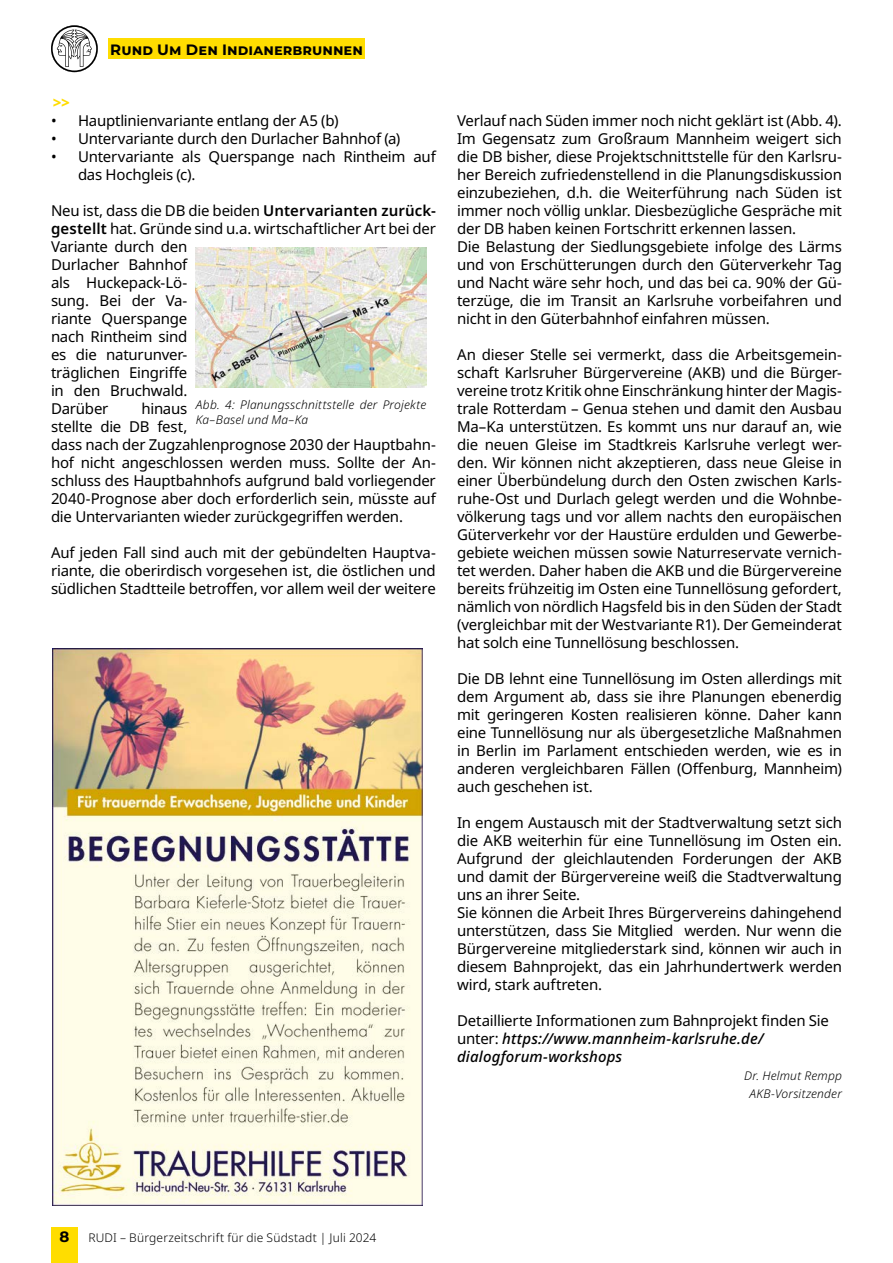
<style>
.page{position:relative;width:893px;height:1263px;background:#fff}
.page>*{position:absolute;margin:0;border:0;box-sizing:border-box;transform-origin:0 0}
.t1{font:15px/18px "Noto Sans";letter-spacing:-.015em;color:#000}
.t2{font:italic 500 15px/18px "Noto Sans";letter-spacing:.005em;color:#000}
.t3{font:700 15px "Montserrat";letter-spacing:.005em;color:#000}
.t4{font:italic 800 15px "Noto Sans";color:#fd0}
.t5{font:italic 300 12px/18px "Noto Sans";letter-spacing:.015em;color:#000;text-align:center}
.t6{font:300 12px "Noto Sans";letter-spacing:.015em;color:#000}
.s1{font-weight:600}
.s2{font-weight:400;font-style:normal}
</style>
<div class="page">
<div style="left:108px;top:38px;width:257px;height:21px;background:#fd0"></div>
<svg style="left:51px;top:25px;width:47px;height:47px"></svg>
<div style="left:51px;top:1228px;width:27px;height:35px;background:#fd0"></div>
<img style="left:196px;top:247px;width:230px;height:141px">
<img style="left:52px;top:648px;width:370px;height:557px">
<p class="t4" style="left:53px;top:92px;width:18px">&gt;&gt;</p>
<p class="t3" style="left:110px;top:39px;width:254px">Rund Um Den Indianerbrunnen</p>
<p class="t1" style="left:51px;top:112px;width:289px">• Hauptlinienvariante entlang der A5 (b)</p>
<p class="t1" style="left:51px;top:130px;width:351px">• Untervariante durch den Durlacher Bahnhof (a)</p>
<p class="t1" style="left:78px;top:148px;width:359px;text-indent:-27px">• Untervariante als Querspange nach Rintheim auf das Hochgleis (c).</p>
<p class="t1" style="left:51px;top:202px;width:386px">Neu ist, dass die DB die beiden <span class="s1">Untervarianten zurück&shy;gestellt</span> hat. Gründe sind u.a. wirtschaftlicher Art bei der<br>Variante durch den<br>Durlacher Bahnhof<br>als Huckepack-Lö-<br>sung. Bei der Va-<br>riante Querspange<br>nach Rintheim sind<br>es die naturunver-<br>träglichen Eingriffe<br>in den Bruchwald.<br>Darüber</p>
<p class="t5" style="left:196px;top:398px;width:232px;line-height:14.4px;text-align:left">Abb. 4: Planungsschnittstelle der Projekte<br>Ka–Basel und Ma–Ka</p>
<p class="t1" style="left:51px;top:400px;width:386px;text-indent:90px">hinaus<br>stellte die DB fest,<br>dass nach der Zugzahlenprognose 2030 der Hauptbahn&shy;hof nicht angeschlossen werden muss. Sollte der An&shy;schluss des Hauptbahnhofs aufgrund bald vorliegender 2040-Prognose aber doch erforderlich sein, müsste auf die Untervarianten wieder zurückgegriffen werden.</p>
<p class="t1" style="left:51px;top:544px;width:386px;text-align:justify">Auf jeden Fall sind auch mit der gebündelten Hauptva&shy;riante, die oberirdisch vorgesehen ist, die östlichen und südlichen Stadtteile betroffen, vor allem weil der weitere</p>
<p class="t1" style="left:457px;top:112px;width:386px">Verlauf nach Süden immer noch nicht geklärt ist (Abb. 4).<br>Im Gegensatz zum Großraum Mannheim weigert sich die DB bisher, diese Projektschnittstelle für den Karlsru&shy;her Bereich zufriedenstellend in die Planungsdiskussion einzubeziehen, d.h. die Weiterführung nach Süden ist immer noch völlig unklar. Diesbezügliche Gespräche mit der DB haben keinen Fortschritt erkennen lassen.<br>Die Belastung der Siedlungsgebiete infolge des Lärms und von Erschütterungen durch den Güterverkehr Tag und Nacht wäre sehr hoch, und das bei ca. 90% der Gü&shy;terzüge, die im Transit an Karlsruhe vorbeifahren und nicht in den Güterbahnhof einfahren müssen.</p>
<p class="t1" style="left:457px;top:346px;width:386px;text-align:justify">An dieser Stelle sei vermerkt, dass die Arbeitsgemein&shy;schaft Karlsruher Bürgervereine (AKB) und die Bürger&shy;vereine trotz Kritik ohne Einschränkung hinter der Magis&shy;trale Rotterdam – Genua stehen und damit den Ausbau Ma–Ka unterstützen. Es kommt uns nur darauf an, wie die neuen Gleise im Stadtkreis Karlsruhe verlegt wer&shy;den. Wir können nicht akzeptieren, dass neue Gleise in einer Überbündelung durch den Osten zwischen Karls&shy;ruhe-Ost und Durlach gelegt werden und die Wohnbe&shy;völkerung tags und vor allem nachts den europäischen Güterverkehr vor der Haustüre erdulden und Gewerbe&shy;gebiete weichen müssen sowie Naturreservate vernich&shy;tet werden. Daher haben die AKB und die Bürgervereine bereits frühzeitig im Osten eine Tunnellösung gefordert, nämlich von nördlich Hagsfeld bis in den Süden der Stadt (vergleichbar mit der Westvariante R1). Der Gemeinderat hat solch eine Tunnellösung beschlossen.</p>
<p class="t1" style="left:457px;top:670px;width:386px;text-align:justify">Die DB lehnt eine Tunnellösung im Osten allerdings mit dem Argument ab, dass sie ihre Planungen ebenerdig mit geringeren Kosten realisieren könne. Daher kann eine Tunnellösung nur als übergesetzliche Maßnahmen in Berlin im Parlament entschieden werden, wie es in anderen vergleichbaren Fällen (Offenburg, Mannheim) auch geschehen ist.</p>
<p class="t1" style="left:457px;top:814px;width:386px">In engem Austausch mit der Stadtverwaltung setzt sich die AKB weiterhin für eine Tunnellösung im Osten ein.<br>Aufgrund der gleichlautenden Forderungen der AKB und damit der Bürgervereine weiß die Stadtverwaltung uns an ihrer Seite.<br>Sie können die Arbeit Ihres Bürgervereins dahingehend unterstützen, dass Sie Mitglied werden. Nur wenn die Bürgervereine mitgliederstark sind, können wir auch in diesem Bahnprojekt, das ein Jahrhundertwerk werden wird, stark auftreten.</p>
<p class="t2" style="left:457px;top:1012px;width:373px"><span class="s2">Detaillierte Informationen zum Bahnprojekt finden Sie unter:</span> https://www.mannheim-karlsruhe.de/ dialogforum-workshops</p>
<p class="t5" style="left:744px;top:1067px;width:99px">Dr. Helmut Rempp<br>AKB-Vorsitzender</p>
<p class="t3" style="left:59px;top:1226px;width:11px">8</p>
<p class="t6" style="left:88px;top:1229px;width:289px">RUDI – Bürgerzeitschrift für die Südstadt | Juli 2024</p>
</div>
